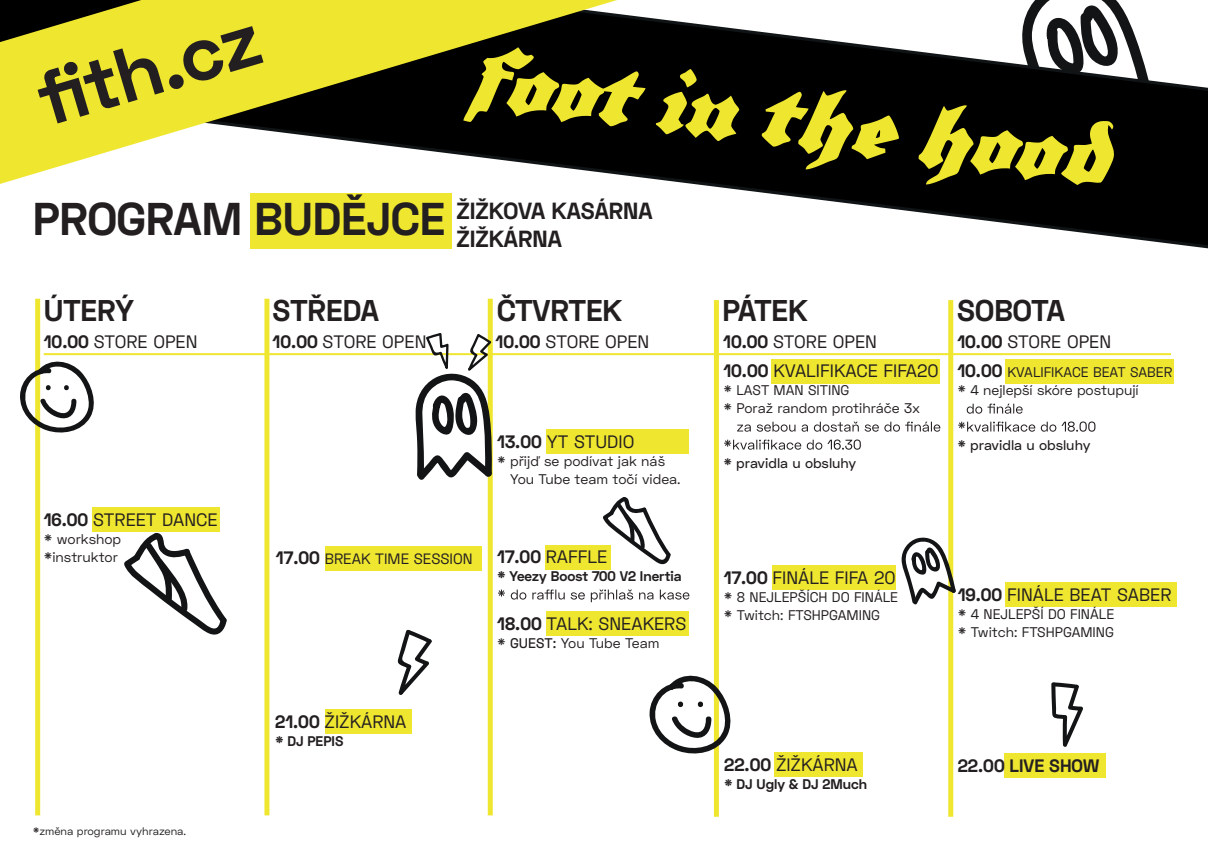
<style>
.page{position:relative;width:1208px;height:859px;background:#fff}
.page>*{position:absolute;margin:0;border:0;box-sizing:border-box;transform-origin:0 0}
.t1{font:98.4px "Grobe Plakat Fraktur";color:#efe630;scale:1.07 1}
.t2{font:700 45.9px "Space Grotesk";color:#231f20}
.t3{font:700 30px "Space Grotesk";color:#231f20}
.t4{font:700 23.3px/28px "Space Grotesk";color:#231f20}
.t5{font:18px "Space Grotesk";color:#231f20}
.t6{font:700 18px "Space Grotesk";color:#231f20}
.t7{font:15px "Space Grotesk";color:#231f20}
.t8{font:14px/18px "Space Grotesk";color:#231f20}
.t9{font:700 14px "Space Grotesk";color:#231f20}
.t10{font:500 14px "Space Grotesk";color:#231f20}
.t11{font:11px "Space Grotesk";color:#231f20}
.s1{font-weight:700}
.s2{font-weight:700;font-size:18px}
.s3{font-weight:500}
</style>
<div class="page">
<svg style="left:697px;top:0;width:511px;height:249px"></svg>
<div style="left:35px;top:299px;width:5px;height:516px;background:#efe630"></div>
<div style="left:264px;top:299px;width:5px;height:516px;background:#efe630"></div>
<div style="left:488px;top:299px;width:5px;height:516px;background:#efe630"></div>
<div style="left:714px;top:300px;width:5px;height:517px;background:#efe630"></div>
<div style="left:948px;top:300px;width:5px;height:517px;background:#efe630"></div>
<div style="left:93px;top:507px;width:127px;height:24px;background:#efe630"></div>
<div style="left:546px;top:612px;width:142px;height:24px;background:#efe630"></div>
<div style="left:546px;top:429px;width:142px;height:25px;background:#efe630"></div>
<div style="left:326px;top:710px;width:86px;height:24px;background:#efe630"></div>
<div style="left:774px;top:752px;width:88px;height:24px;background:#efe630"></div>
<hr style="left:44px;top:353px;width:1127px;height:2px;background:#efe630">
<div style="left:771px;top:359px;width:168px;height:24px;background:#efe630"></div>
<svg style="left:737px;top:422px;width:203px;height:10px"></svg>
<svg style="left:724px;top:439px;width:137px;height:11px"></svg>
<div style="left:771px;top:565px;width:124px;height:24px;background:#efe630"></div>
<div style="left:1005px;top:359px;width:168px;height:24px;background:#efe630"></div>
<svg style="left:966px;top:404px;width:56px;height:10px"></svg>
<svg style="left:958px;top:421px;width:137px;height:11px"></svg>
<div style="left:1005px;top:583px;width:171px;height:24px;background:#efe630"></div>
<div style="left:545px;top:545px;width:65px;height:24px;background:#efe630"></div>
<svg style="left:498px;top:589px;width:191px;height:13px"></svg>
<div style="left:1004px;top:753px;width:101px;height:24px;background:#efe630"></div>
<div style="left:325px;top:546px;width:156px;height:24px;background:#efe630"></div>
<svg style="left:0;top:0;width:697px;height:249px"></svg>
<svg style="left:38px;top:26px;width:225px;height:97px;background:#bdb52b"></svg>
<svg style="left:1051px;top:682px;width:32px;height:65px"></svg>
<svg style="left:397px;top:629px;width:35px;height:66px"></svg>
<svg style="left:901px;top:536px;width:55px;height:70px"></svg>
<svg style="left:603px;top:497px;width:68px;height:68px"></svg>
<svg style="left:124px;top:533px;width:103px;height:102px"></svg>
<svg style="left:649px;top:670px;width:82px;height:87px"></svg>
<svg style="left:20px;top:357px;width:74px;height:78px"></svg>
<svg style="left:415px;top:333px;width:79px;height:149px"></svg>
<h2 class="t2" style="left:33px;top:189px;width:414px">PROGRAM BUDĚJCE</h2>
<h1 class="t1" style="left:479px;top:19px;width:607px;rotate:7deg">foot in the hood</h1>
<h3 class="t4" style="left:456px;top:197px;width:198px">ŽIŽKOVA KASÁRNA<br>ŽIŽKÁRNA</h3>
<h3 class="t3" style="left:44px;top:290px;width:91px">ÚTERÝ</h3>
<h3 class="t3" style="left:272px;top:290px;width:108px">STŘEDA</h3>
<h3 class="t3" style="left:497px;top:290px;width:126px">ČTVRTEK</h3>
<h3 class="t3" style="left:722px;top:290px;width:87px">PÁTEK</h3>
<h3 class="t3" style="left:957px;top:290px;width:109px">SOBOTA</h3>
<p class="t5" style="left:44px;top:330px;width:155px"><span class="s1">10.00</span> STORE OPEN</p>
<p class="t5" style="left:273px;top:330px;width:155px"><span class="s1">10.00</span> STORE OPEN</p>
<p class="t5" style="left:495px;top:330px;width:155px"><span class="s1">10.00</span> STORE OPEN</p>
<p class="t5" style="left:723px;top:330px;width:155px"><span class="s1">10.00</span> STORE OPEN</p>
<p class="t5" style="left:957px;top:330px;width:155px"><span class="s1">10.00</span> STORE OPEN</p>
<p class="t5" style="left:44px;top:508px;width:175px"><span class="s1">16.00</span> STREET DANCE</p>
<p class="t8" style="left:44px;top:530px;width:79px">* workshop *instruktor</p>
<p class="t11" style="left:33px;top:824px;width:155px">*změna programu vyhrazena.</p>
<p class="t5" style="left:497px;top:430px;width:139px"><span class="s1">13.00</span> YT STUDIO</p>
<p class="t8" style="left:510px;top:452px;width:172px;text-indent:-13px">* přijď se podívat jak náš<br>You Tube team točí videa.</p>
<p class="t7" style="left:276px;top:549px;width:198px"><span class="s2">17.00</span> BREAK TIME SESSION</p>
<p class="t5" style="left:275px;top:710px;width:133px"><span class="s1">21.00</span> ŽIŽKÁRNA</p>
<p class="t9" style="left:275px;top:732px;width:70px">* DJ PEPIS</p>
<p class="t5" style="left:497px;top:545px;width:111px"><span class="s1">17.00</span> RAFFLE</p>
<p class="t9" style="left:497px;top:567px;width:186px">* Yeezy Boost 700 V2 Inertia</p>
<p class="t5" style="left:497px;top:612px;width:191px"><span class="s1">18.00</span> TALK: SNEAKERS</p>
<p class="t8" style="left:497px;top:634px;width:164px">* <span class="s3">GUEST:</span> You Tube Team</p>
<p class="t5" style="left:723px;top:359px;width:217px"><span class="s1">10.00</span> KVALIFIKACE FIFA20</p>
<p class="t8" style="left:723px;top:381px;width:198px">* LAST MAN SITING<br>* Poraž random protihráče 3x</p>
<p class="t10" style="left:723px;top:453px;width:135px">* pravidla u obsluhy</p>
<p class="t8" style="left:957px;top:363px;width:216px"><span class="s2">10.00</span> KVALIFIKACE BEAT SABER * 4 nejlepší skóre postupují</p>
<p class="t10" style="left:957px;top:435px;width:135px">* pravidla u obsluhy</p>
<p class="t5" style="left:724px;top:566px;width:173px"><span class="s1">17.00</span> FINÁLE FIFA 20</p>
<p class="t8" style="left:724px;top:588px;width:176px">* 8 NEJLEPŠÍCH DO FINÁLE * Twitch: FTSHPGAMING</p>
<p class="t5" style="left:957px;top:583px;width:215px"><span class="s1">19.00</span> FINÁLE BEAT SABER</p>
<p class="t8" style="left:957px;top:605px;width:158px">* 4 NEJLEPŠÍ DO FINÁLE * Twitch: FTSHPGAMING</p>
<p class="t5" style="left:724px;top:753px;width:135px"><span class="s1">22.00</span> ŽIŽKÁRNA</p>
<p class="t9" style="left:724px;top:775px;width:144px">* DJ Ugly &amp; DJ 2Much</p>
<p class="t6" style="left:957px;top:754px;width:143px">22.00 LIVE SHOW</p>
</div>
